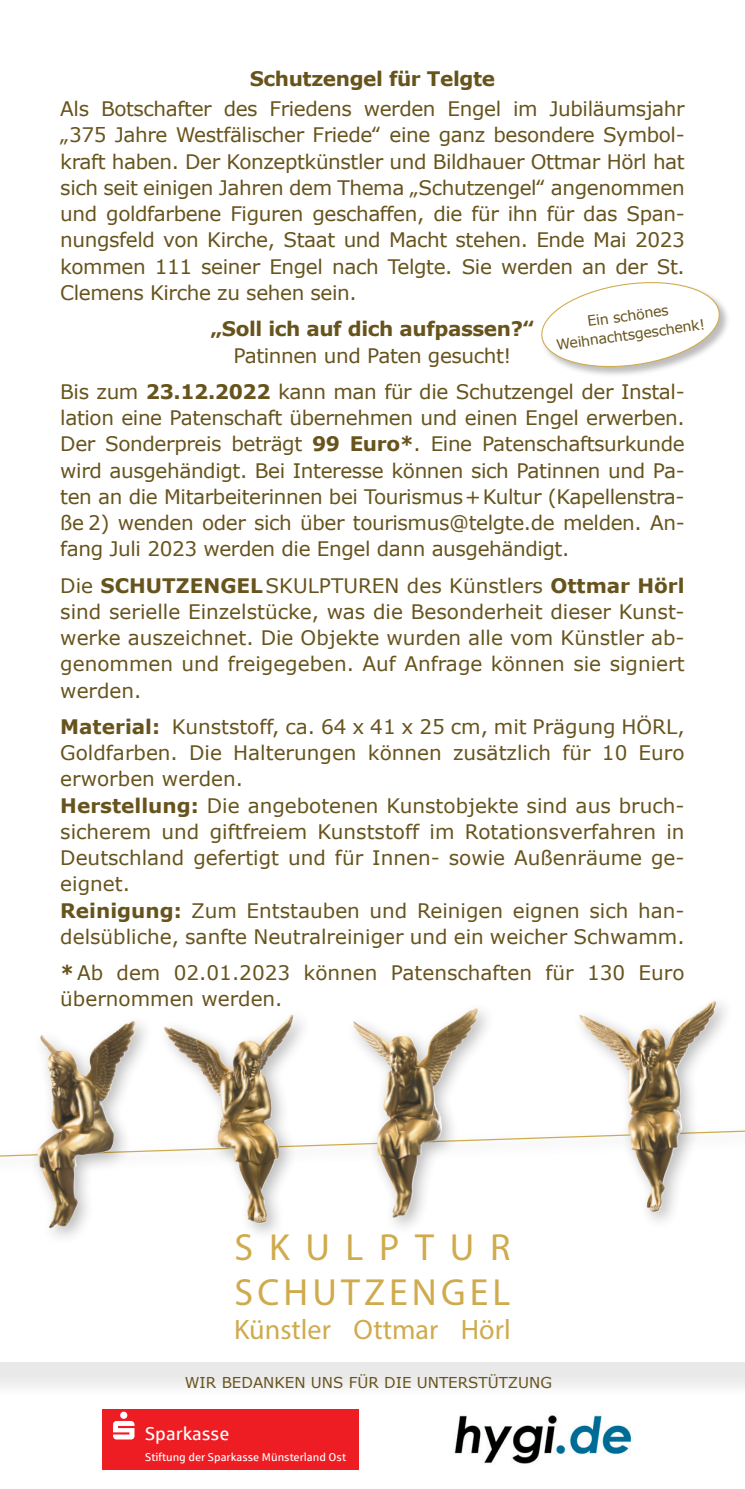
<style>
.page{position:relative;width:745px;height:1489px;background:#fff}
.page>*{position:absolute;margin:0;border:0;box-sizing:border-box;transform-origin:0 0}
.t1{font:38px/44.8px "Myriad Pro";letter-spacing:.11em;color:#cfab4d}
.t2{font:28px "Myriad Pro";color:#cfab4d}
.t3{font:20px/26.2px "Verdana";color:#67531c;text-align:justify}
.t4{font:20px/36.2px "Verdana";letter-spacing:-.02em;color:#67531c;text-align:center}
.t5{font:700 20px "Verdana";letter-spacing:-.02em;color:#67531c}
.t6{font:18.5px "Sparkasse Rg";color:#fff}
.t7{font:15px "Verdana";color:#67531c}
.t8{font:14.25px/19px "Verdana";color:#67531c;text-align:center}
.t9{font:11.25px "Sparkasse Rg";color:#fff}
.s1{font-weight:700}
</style>
<div class="page">
<div style="left:0;top:0;width:744px;height:1399px;background:#231f20;opacity:.1"></div>
<div style="left:0;top:0;width:744px;height:1361px;background:#fff"></div>
<svg style="left:0;top:1130px;width:744px;height:27px"></svg>
<div style="left:345px;top:1000px;width:150px;height:235px;background:#231f20;opacity:.3"></div>
<img style="left:353px;top:1008px;width:122px;height:158px">
<div style="left:30px;top:1013px;width:123px;height:232px;background:#231f20;opacity:.3"></div>
<img style="left:37px;top:1020px;width:96px;height:208px">
<div style="left:571px;top:993px;width:162px;height:237px;background:#231f20;opacity:.3"></div>
<img style="left:578px;top:1000px;width:136px;height:65px">
<div style="left:156px;top:1007px;width:155px;height:234px;background:#231f20;opacity:.3"></div>
<img style="left:164px;top:1014px;width:128px;height:82px">
<div style="left:540px;top:281px;width:190px;height:97px;background:#231f20;opacity:.3"></div>
<svg style="left:540px;top:281px;width:181px;height:90px"></svg>
<div style="left:102px;top:1408px;width:257px;height:61px;background:#ee1d23"></div>
<svg style="left:113px;top:1411px;width:21px;height:28px"></svg>
<img style="left:424px;top:1396px;width:230px;height:68px">
<p class="t5" style="left:249px;top:66px;width:247px">Schutzengel für Telgte</p>
<p class="t3" style="left:60px;top:96px;width:625px">Als Botschafter des Friedens werden Engel im Jubiläumsjahr „375 Jahre Westfälischer Friede‟ eine ganz besondere Symbol&shy;kraft haben. Der Konzeptkünstler und Bildhauer Ottmar Hörl hat sich seit einigen Jahren dem Thema „Schutzengel‟ angenommen und goldfarbene Figuren geschaffen, die für ihn für das Span&shy;nungsfeld von Kirche, Staat und Macht stehen. Ende Mai 2023 kommen 111 seiner Engel nach Telgte. Sie werden an der St.<br>Clemens Kirche zu sehen sein.</p>
<p class="t5" style="left:210px;top:316px;width:325px">„Soll ich auf dich aufpassen?‟</p>
<p class="t4" style="left:60px;top:337px;width:625px">Patinnen und Paten gesucht!<br>Bis zum <span class="s1">23.12.2022</span> kann man für die Schutzengel der Instal-</p>
<p class="t3" style="left:60px;top:405px;width:625px">lation eine Patenschaft übernehmen und einen Engel erwerben.<br>Der Sonderpreis beträgt <span class="s1">99 Euro*</span>. Eine Patenschaftsurkunde wird ausgehändigt. Bei Interesse können sich Patinnen und Pa&shy;ten an die Mitarbeiterinnen bei Tourismus+Kultur (Kapellenstra&shy;ße 2) wenden oder sich über tourismus@telgte.de melden. An&shy;fang Juli 2023 werden die Engel dann ausgehändigt.</p>
<p class="t3" style="left:60px;top:572px;width:625px">Die <span class="s1">SCHUTZENGEL</span>SKULPTUREN des Künstlers <span class="s1">Ottmar Hörl </span>sind serielle Einzelstücke, was die Besonderheit dieser Kunst&shy;werke auszeichnet. Die Objekte wurden alle vom Künstler ab&shy;genommen und freigegeben. Auf Anfrage können sie signiert werden.</p>
<p class="t3" style="left:60px;top:713px;width:625px;text-align:left"><span class="s1">Material:</span> Kunststoff, ca. 64 x 41 x 25 cm, mit Prägung HÖRL, Goldfarben. Die Halterungen können zusätzlich für 10 Euro erworben werden.<br><span class="s1">Herstellung:</span> Die angebotenen Kunstobjekte sind aus bruch&shy;sicherem und giftfreiem Kunststoff im Rotationsverfahren in Deutschland gefertigt und für Innen- sowie Außenräume ge&shy;eignet.<br><span class="s1">Reinigung:</span> Zum Entstauben und Reinigen eignen sich han&shy;delsübliche, sanfte Neutralreiniger und ein weicher Schwamm.</p>
<p class="t3" style="left:60px;top:960px;width:625px"><span class="s1">*</span>Ab dem 02.01.2023 können Patenschaften für 130 Euro übernommen werden.</p>
<p class="t8" style="left:552px;top:317px;width:151px;rotate:-8deg">Ein schönes<br>Weihnachtsgeschenk!</p>
<h1 class="t1" style="left:234px;top:1224px;width:277px">SKULPTUR<br>SCHUTZENGEL</h1>
<h2 class="t2" style="left:234px;top:1312px;width:278px">Künstler Ottmar Hörl</h2>
<p class="t7" style="left:185px;top:1372px;width:368px">WIR BEDANKEN UNS FÜR DIE UNTERSTÜTZUNG</p>
<p class="t6" style="left:145px;top:1421px;width:86px">Sparkasse</p>
<p class="t9" style="left:145px;top:1449px;width:202px">Stiftung der Sparkasse Münsterland Ost</p>
</div>
